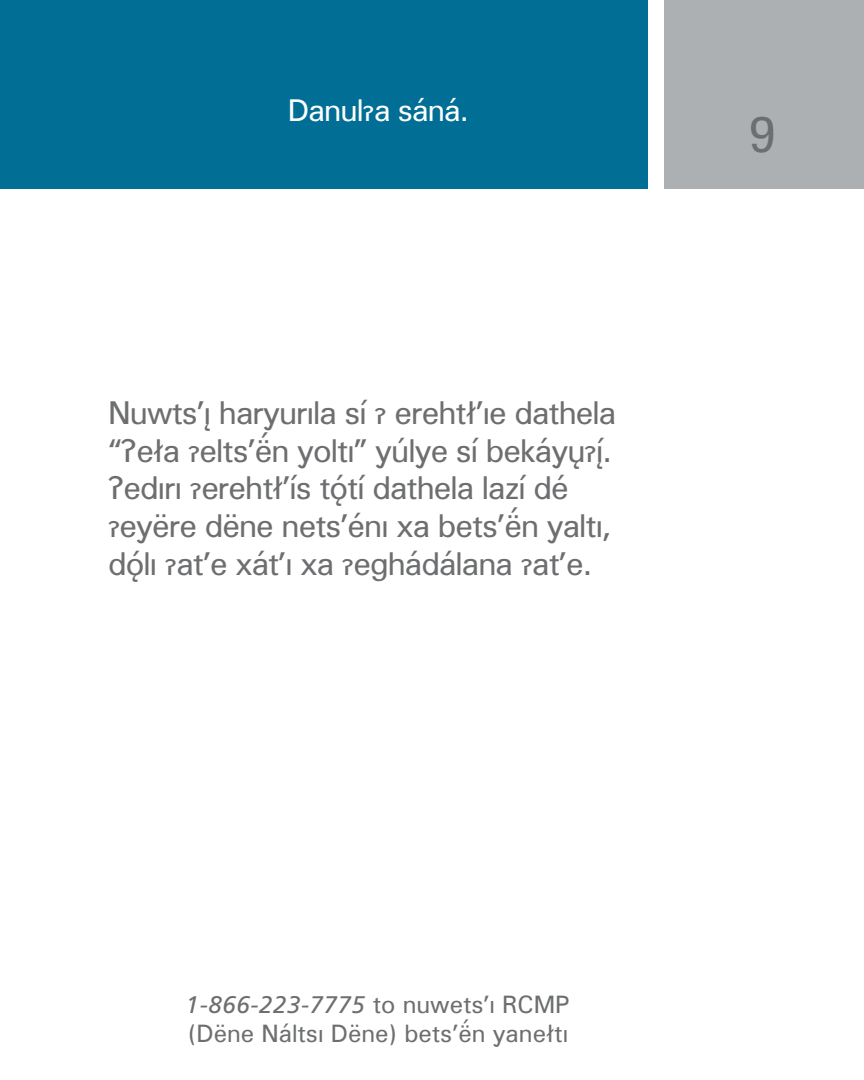
<style>
.page{position:relative;width:864px;height:1080px;background:#fff}
.page>*{position:absolute;margin:0;border:0;box-sizing:border-box;transform-origin:0 0}
.t1{font:48px "Win Mac PS Sophia Dene";color:#6d6e70}
.t2{font:31.5px/37.8px "Win Mac PS Sophia Dene";letter-spacing:-.03em;color:#6d6e70}
.t3{font:30px "Win Mac PS Sophia Dene";letter-spacing:-.03em;color:#fff}
.t4{font:24px "Win Mac PS Sophia Dene";color:#6d6e70}
.t5{font:italic 24px "Frutiger";letter-spacing:.025em;color:#6d6e70}
.s1{font-family:"Win Mac PS Sophia Dene";font-style:normal}
</style>
<div class="page">
<div style="left:664px;top:0;width:200px;height:189px;background:#adb0b2"></div>
<div style="left:0;top:0;width:648px;height:189px;background:#006e95"></div>
<p class="t3" style="left:288px;top:99px;width:182px">Danulæa sáná.</p>
<p class="t2" style="left:108px;top:397px;width:510px">Nuwts’î haryurila sí æ erehtå’ie dathela “Æeåa æelts’‡n yolti” yúlye sí bekáyûæñ.<br>Æediri æerehtå’ís tõtí dathela lazí dé æeyÿre dÿne nets’éni xa bets’‡n yalti, dõli æat’e xát’i xa æeghádálana æat’e.</p>
<h1 class="t1" style="left:749px;top:117px;width:28px">9</h1>
<p class="t5" style="left:186px;top:995px;width:386px">1-866-223-7775 <span class="s1">to nuwets’i RCMP</span></p>
<p class="t4" style="left:188px;top:1025px;width:382px">(Dÿne Náltsi Dÿne) bets’‡n yaneåti</p>
</div>
